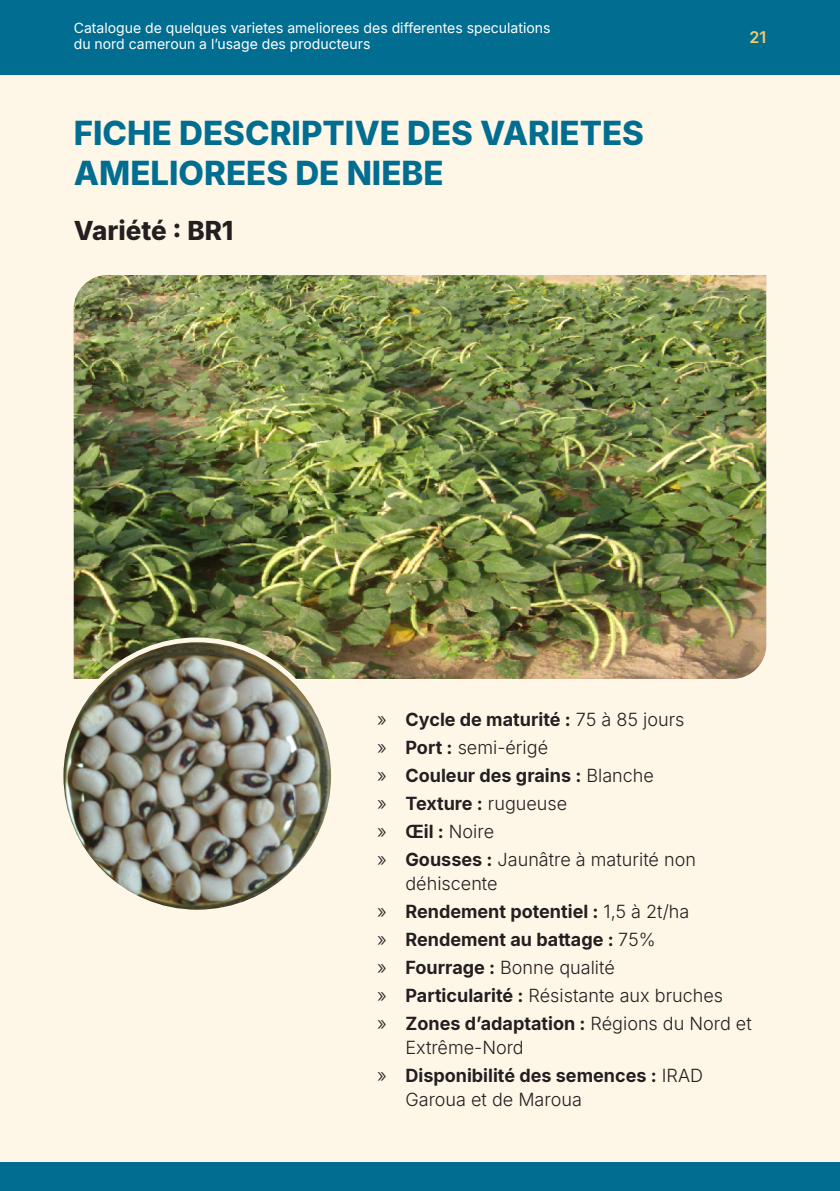
<style>
.page{position:relative;width:840px;height:1191px;background:#fff}
.page>*{position:absolute;margin:0;border:0;box-sizing:border-box;transform-origin:0 0}
.HEADER_0{font:800 33px/39.6px "Inter";color:#016e91}
.HEADER_1{font:800 26px "Inter";color:#231f20}
.t1{font:300 18px/24px "Inter";color:#231f20}
.t2{font:700 18px/24px "Inter";color:#231f20}
.t3{font:600 16px "Inter";color:#f7cb68}
.t4{font:14px/16.8px "Inter";color:#fff}
.s1{font-weight:300}
.s2{font-weight:700}
</style>
<div class="page">
<div style="left:0;top:0;width:839px;height:1191px;background:#fef7e8"></div>
<div style="left:0;top:0;width:839px;height:75px;background:#016e91"></div>
<div style="left:0;top:1162px;width:839px;height:29px;background:#016e91"></div>
<img style="left:74px;top:275px;width:691px;height:404px">
<img style="left:61px;top:640px;width:272px;height:272px;border-radius:136px">
<p class="t4" style="left:74px;top:19px;width:478px">Catalogue de quelques varietes ameliorees des differentes speculations du nord cameroun a l’usage des producteurs</p>
<p class="HEADER_0" style="left:74px;top:113px;width:571px">FICHE DESCRIPTIVE DES VARIETES<br>AMELIOREES DE NIEBE</p>
<p class="HEADER_1" style="left:74px;top:211px;width:161px">Variété : BR1</p>
<p class="t3" style="left:749px;top:25px;width:18px">21</p>
<p class="t2" style="left:377px;top:707px;width:309px"><span class="s1">»</span> Cycle de maturité : <span class="s1">75 à 85 jours</span></p>
<p class="t1" style="left:377px;top:735px;width:172px">» <span class="s2">Port :</span> semi-érigé</p>
<p class="t2" style="left:377px;top:763px;width:278px"><span class="s1">»</span> Couleur des grains : <span class="s1">Blanche</span></p>
<p class="t1" style="left:377px;top:791px;width:192px">» <span class="s2">Texture :</span> rugueuse</p>
<p class="t1" style="left:377px;top:819px;width:118px">» <span class="s2">Œil :</span> Noire</p>
<p class="t1" style="left:405px;top:847px;width:292px;text-indent:-28px">» <span class="s2">Gousses :</span> Jaunâtre à maturité non déhiscente</p>
<p class="t2" style="left:377px;top:899px;width:314px"><span class="s1">»</span> Rendement potentiel : <span class="s1">1,5 à 2t/ha</span></p>
<p class="t2" style="left:377px;top:927px;width:280px"><span class="s1">»</span> Rendement au battage : <span class="s1">75%</span></p>
<p class="t1" style="left:377px;top:955px;width:239px">» <span class="s2">Fourrage :</span> Bonne qualité</p>
<p class="t1" style="left:377px;top:983px;width:347px">» <span class="s2">Particularité :</span> Résistante aux bruches</p>
<p class="t1" style="left:405px;top:1011px;width:347px;text-indent:-28px">» <span class="s2">Zones d’adaptation :</span> Régions du Nord et<br>Extrême-Nord</p>
<p class="t2" style="left:405px;top:1063px;width:299px;text-indent:-28px"><span class="s1">»</span> Disponibilité des semences : <span class="s1">IRAD<br>Garoua et de Maroua</span></p>
</div>
